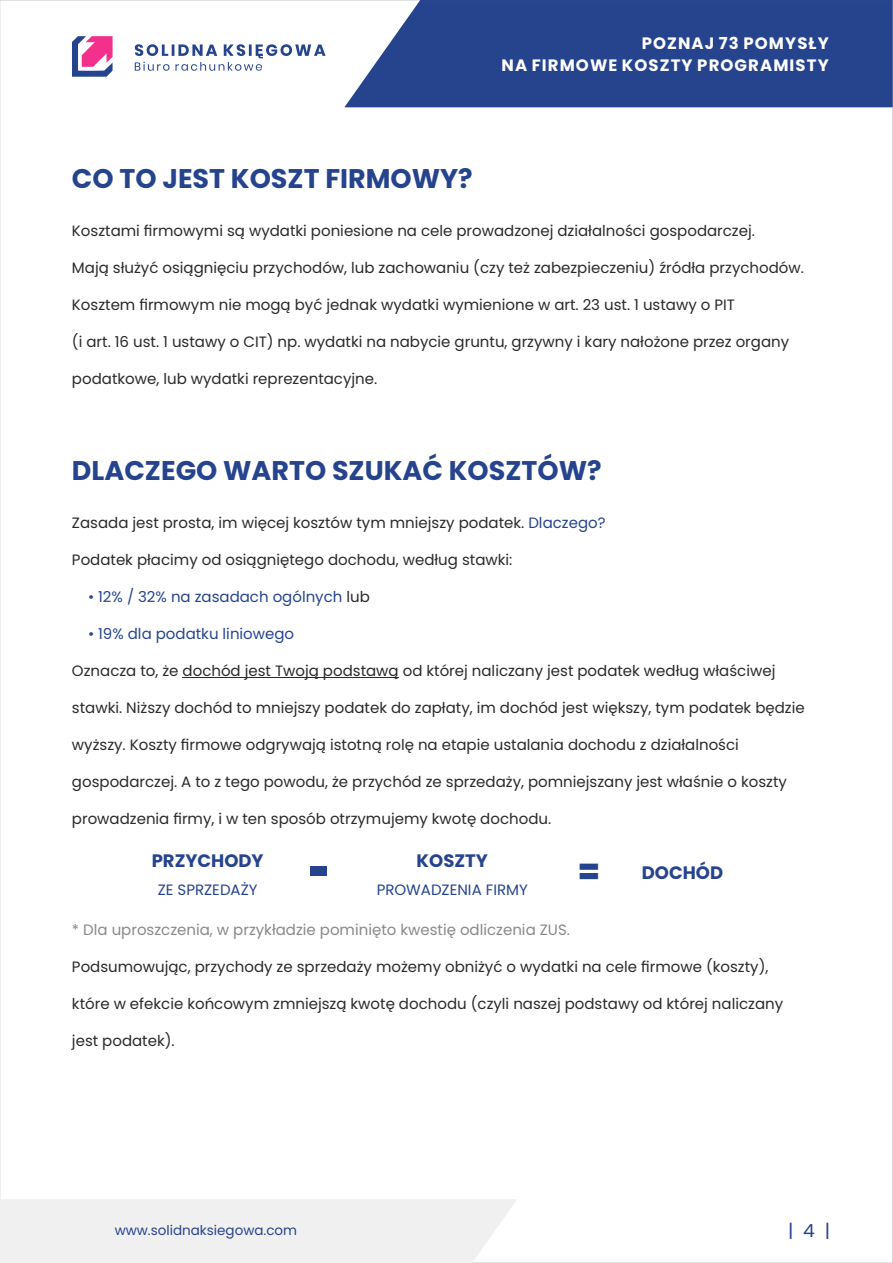
<style>
.page{position:relative;width:893px;height:1263px;background:#fff}
.page>*{position:absolute;margin:0;border:0;box-sizing:border-box;transform-origin:0 0}
.t1{font:900 54px "Montserrat";color:#26448e}
.t2{font:700 27px "Poppins";color:#26448e}
.t3{font:700 18px "Poppins";color:#26448e}
.t4{font:18px "Poppins";color:#26448e}
.t5{font:700 16.5px/21.9px "Poppins";letter-spacing:.065em;color:#fefefe;text-align:right}
.t6{font:15px "Poppins";color:#2b2a29}
.t7{font:15px "Poppins";color:#26448e}
.t8{font:15px "Poppins";color:#898989}
.t9{font:13.5px "Poppins";color:#26448e}
.s1{color:#26448e}
.s2{color:#2b2a29}
.s3{font-family:"Montserrat";font-weight:900;font-size:36px}
</style>
<div class="page">
<hr style="left:183px;top:677px;width:216px;height:1px;background:#2b2a29">
<svg style="left:344px;top:0;width:549px;height:107px;background:#355195"></svg>
<div style="left:0;top:1199px;width:517px;height:64px;background:#f0f0f0"></div>
<svg style="left:135px;top:44px;width:191px;height:27px"></svg>
<svg style="left:72px;top:36px;width:41px;height:41px"></svg>
<p class="t5" style="left:501px;top:32px;width:329px">POZNAJ 73 POMYSŁY<br>NA FIRMOWE KOSZTY PROGRAMISTY</p>
<h2 class="t2" style="left:72px;top:160px;width:402px">CO TO JEST KOSZT FIRMOWY?</h2>
<p class="t6" style="left:72px;top:220px;width:684px">Kosztami firmowymi są wydatki poniesione na cele prowadzonej działalności gospodarczej.</p>
<p class="t6" style="left:72px;top:257px;width:733px">Mają służyć osiągnięciu przychodów, lub zachowaniu (czy też zabezpieczeniu) źródła przychodów.</p>
<p class="t6" style="left:72px;top:294px;width:664px">Kosztem firmowym nie mogą być jednak wydatki wymienione w art. 23 ust. 1 ustawy o PIT</p>
<p class="t6" style="left:72px;top:331px;width:719px">(i art. 16 ust. 1 ustawy o CIT) np. wydatki na nabycie gruntu, grzywny i kary nałożone przez organy</p>
<p class="t6" style="left:72px;top:368px;width:307px">podatkowe, lub wydatki reprezentacyjne.</p>
<h2 class="t2" style="left:72px;top:452px;width:531px">DLACZEGO WARTO SZUKAĆ KOSZTÓW?</h2>
<p class="t6" style="left:72px;top:512px;width:535px">Zasada jest prosta, im więcej kosztów tym mniejszy podatek. <span class="s1">Dlaczego?</span></p>
<p class="t6" style="left:72px;top:549px;width:442px">Podatek płacimy od osiągniętego dochodu, według stawki:</p>
<p class="t7" style="left:88px;top:586px;width:283px">• 12% / 32% na zasadach ogólnych <span class="s2">lub</span></p>
<p class="t7" style="left:88px;top:623px;width:208px">• 19% dla podatku liniowego</p>
<p class="t6" style="left:72px;top:660px;width:705px">Oznacza to, że dochód jest Twoją podstawą od której naliczany jest podatek według właściwej</p>
<p class="t6" style="left:72px;top:697px;width:734px">stawki. Niższy dochód to mniejszy podatek do zapłaty, im dochód jest większy, tym podatek będzie</p>
<p class="t6" style="left:72px;top:734px;width:668px">wyższy. Koszty firmowe odgrywają istotną rolę na etapie ustalania dochodu z działalności</p>
<p class="t6" style="left:72px;top:771px;width:716px">gospodarczej. A to z tego powodu, że przychód ze sprzedaży, pomniejszany jest właśnie o koszty</p>
<p class="t6" style="left:72px;top:808px;width:481px">prowadzenia firmy, i w ten sposób otrzymujemy kwotę dochodu.</p>
<p class="t3" style="left:152px;top:848px;width:113px">PRZYCHODY</p>
<p class="t7" style="left:158px;top:879px;width:101px">ZE SPRZEDAŻY</p>
<p class="t3" style="left:417px;top:848px;width:73px">KOSZTY</p>
<p class="t7" style="left:377px;top:879px;width:153px">PROWADZENIA FIRMY</p>
<h1 class="t1" style="left:308px;top:834px;width:23px">-</h1>
<p class="t3" style="left:578px;top:860px;width:147px"><span class="s3">=</span> DOCHÓD</p>
<p class="t8" style="left:72px;top:919px;width:499px">* Dla uproszczenia, w przykładzie pominięto kwestię odliczenia ZUS.</p>
<p class="t6" style="left:72px;top:956px;width:698px">Podsumowując, przychody ze sprzedaży możemy obniżyć o wydatki na cele firmowe (koszty),</p>
<p class="t6" style="left:72px;top:993px;width:713px">które w efekcie końcowym zmniejszą kwotę dochodu (czyli naszej podstawy od której naliczany</p>
<p class="t6" style="left:72px;top:1030px;width:104px">jest podatek).</p>
<p class="t9" style="left:115px;top:1221px;width:184px">www.solidnaksiegowa.com</p>
<p class="t4" style="left:788px;top:1218px;width:44px">| 4 |</p>
</div>
